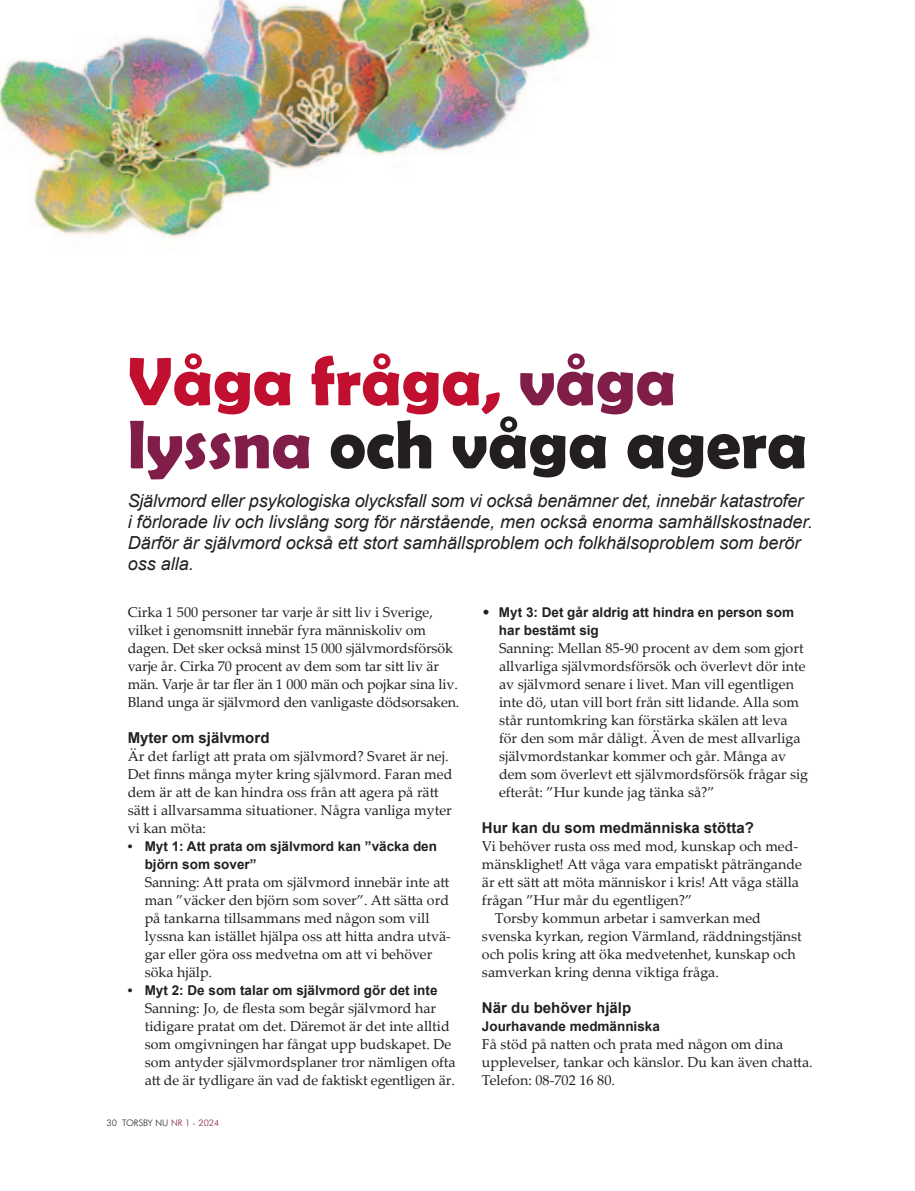
<style>
.page{position:relative;width:915px;height:1191px;background:#fff}
.page>*{position:absolute;margin:0;border:0;box-sizing:border-box;transform-origin:0 0}
.t1{font:700 69px/63px "Berlin Sans FB Demi";color:#231f20}
.t2{font:italic 18px/21px "Arial";color:#231f20}
.t3{font:700 15px "Arial";color:#231f20}
.t4{font:14.25px/18px "Palatino Linotype";color:#231f20}
.t5{font:700 13.5px/18px "Arial";color:#231f20}
.t6{font:300 9px "Futura BT";color:#231f20}
.s1{color:#c10f30}
.s2{color:#811d49}
.s3{font-family:"Palatino Linotype";font-weight:400;font-size:14.25px}
</style>
<div class="page">
<img style="left:0;top:0;width:591px;height:238px">
<h1 class="t1" style="left:128px;top:349px;width:681px"><span class="s1">Våga fråga,</span> <span class="s2">våga lyssna</span> och våga agera</h1>
<p class="t2" style="left:128px;top:490px;width:686px">Självmord eller psykologiska olycksfall som vi också benämner det, innebär katastrofer<br>i förlorade liv och livslång sorg för närstående, men också enorma samhällskostnader.<br>Därför är självmord också ett stort samhällsproblem och folkhälsoproblem som berör oss alla.</p>
<p class="t4" style="left:128px;top:602px;width:333px">Cirka 1 500 personer tar varje år sitt liv i Sverige, vilket i genomsnitt innebär fyra människoliv om dagen. Det sker också minst 15 000 självmordsförsök varje år. Cirka 70 procent av dem som tar sitt liv är män. Varje år tar fler än 1 000 män och pojkar sina liv.<br>Bland unga är självmord den vanligaste dödsorsaken.</p>
<p class="t3" style="left:128px;top:726px;width:143px">Myter om självmord</p>
<p class="t4" style="left:128px;top:746px;width:326px">Är det farligt att prata om självmord? Svaret är nej.<br>Det finns många myter kring självmord. Faran med dem är att de kan hindra oss från att agera på rätt sätt i allvarsamma situationer. Några vanliga myter vi kan möta:</p>
<p class="t5" style="left:145px;top:837px;width:294px;text-indent:-17px">• Myt 1: Att prata om självmord kan ”väcka den björn som sover”</p>
<p class="t4" style="left:145px;top:872px;width:308px">Sanning: Att prata om självmord innebär inte att man ”väcker den björn som sover”. Att sätta ord på tankarna tillsammans med någon som vill lyssna kan istället hjälpa oss att hitta andra utvä&shy;gar eller göra oss medvetna om att vi behöver söka hjälp.</p>
<p class="t5" style="left:128px;top:981px;width:311px">• Myt 2: De som talar om självmord gör det inte</p>
<p class="t4" style="left:145px;top:998px;width:312px">Sanning: Jo, de flesta som begår självmord har tidigare pratat om det. Däremot är det inte alltid som omgivningen har fångat upp budskapet. De som antyder självmordsplaner tror nämligen ofta att de är tydligare än vad de faktiskt egentligen är.</p>
<p class="t6" style="left:106px;top:1116px;width:114px">30 TORSBY NU <span class="s2">NR 1 - 2024</span></p>
<p class="t5" style="left:499px;top:603px;width:296px;text-indent:-17px"><span class="s3">•</span> Myt 3: Det går aldrig att hindra en person som har bestämt sig</p>
<p class="t4" style="left:499px;top:638px;width:310px">Sanning: Mellan 85-90 procent av dem som gjort allvarliga självmordsförsök och överlevt dör inte av självmord senare i livet. Man vill egentligen inte dö, utan vill bort från sitt lidande. Alla som står runtomkring kan förstärka skälen att leva för den som mår dåligt. Även de mest allvarliga självmordstankar kommer och går. Många av dem som överlevt ett självmordsförsök frågar sig efteråt: ”Hur kunde jag tänka så?”</p>
<p class="t3" style="left:482px;top:816px;width:273px">Hur kan du som medmänniska stötta?</p>
<p class="t4" style="left:482px;top:836px;width:317px">Vi behöver rusta oss med mod, kunskap och med-</p>
<p class="t4" style="left:482px;top:854px;width:321px">mänsklighet! Att våga vara empatiskt påträngande</p>
<p class="t4" style="left:482px;top:872px;width:318px">är ett sätt att möta människor i kris! Att våga ställa</p>
<p class="t4" style="left:482px;top:890px;width:212px">frågan ”Hur mår du egentligen?”</p>
<p class="t4" style="left:494px;top:908px;width:268px">Torsby kommun arbetar i samverkan med</p>
<p class="t4" style="left:482px;top:926px;width:321px">svenska kyrkan, region Värmland, räddningstjänst</p>
<p class="t4" style="left:482px;top:944px;width:315px">och polis kring att öka medvetenhet, kunskap och</p>
<p class="t4" style="left:482px;top:962px;width:238px">samverkan kring denna viktiga fråga.</p>
<p class="t3" style="left:482px;top:996px;width:151px">När du behöver hjälp</p>
<p class="t5" style="left:482px;top:1017px;width:179px">Jourhavande medmänniska</p>
<p class="t4" style="left:482px;top:1034px;width:332px">Få stöd på natten och prata med någon om dina upplevelser, tankar och känslor. Du kan även chatta.<br>Telefon: 08-702 16 80.</p>
</div>
